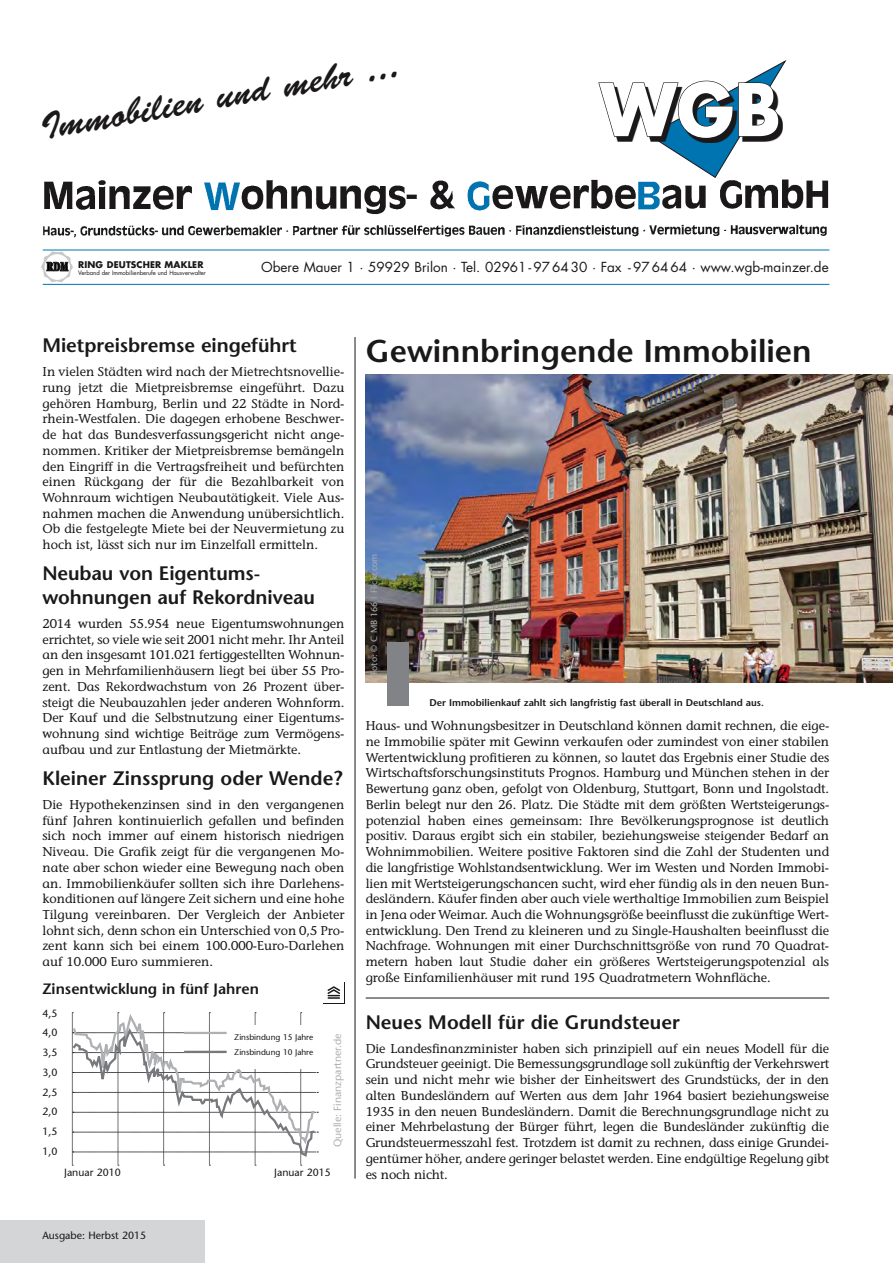
<style>
.page{position:relative;width:893px;height:1263px;background:#fff}
.page>*{position:absolute;margin:0;border:0;box-sizing:border-box;transform-origin:0 0}
.t1{font:700 70.5px "Futura";color:#fff}
.t2{font:37.5px "Brush Script";color:#1a1818}
.t3{font:600 31.5px "Stone Sans";color:#1a1818}
.t4{font:600 19.5px/23.4px "Stone Sans";letter-spacing:-.005em;color:#1a1818}
.t5{font:600 15px "Stone Sans";color:#1a1818}
.t6{font:13.5px "Futura";color:#1a1818}
.t7{font:12.75px/15.8px "Stone Informal";letter-spacing:-.005em;color:#1a1818;text-align:justify}
.t8{font:10.5px/19.8px "Stone Sans";color:#1a1818;text-align:justify}
.t9{font:10.5px "Stone Sans";color:#aeb0b3}
.t10{font:600 9.75px "Stone Sans";color:#1a1818}
.t11{font:9px "Stone Sans";color:#aeb0b3}
.t12{font:700 9px "Futura";letter-spacing:.015em;color:#1a1818}
.t13{font:8.25px/15px "Stone Sans";color:#1a1818}
.t14{font:6px "Futura";letter-spacing:-.01em;color:#1a1818}
</style>
<div class="page">
<hr style="left:366px;top:998px;width:463px;height:1px;background:#1a1818">
<hr style="left:355px;top:337px;width:1px;height:841px;background:#1a1818">
<div style="left:0;top:1220px;width:204px;height:43px;background:#d4d5d6"></div>
<img style="left:366px;top:375px;width:527px;height:308px">
<div style="left:387px;top:642px;width:21px;height:64px;background:#818386"></div>
<svg style="left:327px;top:986px;width:13px;height:13px"></svg>
<svg style="left:71px;top:1012px;width:246px;height:147px"></svg>
<div style="left:226px;top:1025px;width:106px;height:43px;background:#fff"></div>
<hr style="left:184px;top:1051px;width:43px;height:2px;background:#77797c">
<hr style="left:184px;top:1032px;width:43px;height:2px;background:#aeb0b3">
<img style="left:44px;top:179px;width:785px;height:36px">
<img style="left:201px;top:179px;width:40px;height:36px">
<img style="left:466px;top:179px;width:25px;height:36px">
<img style="left:638px;top:179px;width:23px;height:36px">
<img style="left:43px;top:224px;width:784px;height:14px">
<svg style="left:598px;top:60px;width:188px;height:118px"></svg>
<svg style="left:41px;top:251px;width:32px;height:31px"></svg>
<hr style="left:43px;top:249px;width:786px;height:1px;background:#0073b1">
<hr style="left:43px;top:284px;width:786px;height:1px;background:#0073b1">
<h2 class="t2" style="left:37px;top:107px;width:365px;rotate:-10deg">Immobilien und mehr ...</h2>
<h1 class="t1" style="left:600px;top:61px;width:182px">WGB</h1>
<p class="t12" style="left:78px;top:258px;width:127px">RING DEUTSCHER MAKLER</p>
<p class="t14" style="left:78px;top:268px;width:129px">Verband der Immobilienberufe und Hausverwalter</p>
<p class="t6" style="left:261px;top:257px;width:569px">Obere Mauer 1 · 59929 Brilon · Tel. 02961-976430 · Fax -976464 · www.wgb-mainzer.de</p>
<h3 class="t4" style="left:43px;top:334px;width:256px">Mietpreisbremse eingeführt</h3>
<p class="t7" style="left:43px;top:364px;width:303px">In vielen Städten wird nach der Mietrechtsnovellie&shy;rung jetzt die Mietpreisbremse eingeführt. Dazu gehören Hamburg, Berlin und 22 Städte in Nord&shy;rhein-Westfalen. Die dagegen erhobene Beschwer&shy;de hat das Bundesverfassungsgericht nicht ange&shy;nommen. Kritiker der Mietpreisbremse bemängeln den Eingriff in die Vertragsfreiheit und befürchten einen Rückgang der für die Bezahlbarkeit von Wohnraum wichtigen Neubautätigkeit. Viele Aus&shy;nahmen machen die Anwendung unübersichtlich.<br>Ob die festgelegte Miete bei der Neuvermietung zu hoch ist, lässt sich nur im Einzelfall ermitteln.</p>
<h3 class="t4" style="left:43px;top:562px;width:274px">Neubau von Eigentums&shy;wohnungen auf Rekordniveau</h3>
<p class="t7" style="left:43px;top:615px;width:303px">2014 wurden 55.954 neue Eigentumswohnungen errichtet, so viele wie seit 2001 nicht mehr. Ihr Anteil an den insgesamt 101.021 fertiggestellten Wohnun&shy;gen in Mehrfamilienhäusern liegt bei über 55 Pro&shy;zent. Das Rekordwachstum von 26 Prozent über&shy;steigt die Neubauzahlen jeder anderen Wohnform.<br>Der Kauf und die Selbstnutzung einer Eigentums&shy;wohnung sind wichtige Beiträge zum Vermögens&shy;aufbau und zur Entlastung der Mietmärkte.</p>
<h3 class="t4" style="left:42px;top:766px;width:301px">Kleiner Zinssprung oder Wende?</h3>
<p class="t7" style="left:42px;top:796px;width:304px">Die Hypothekenzinsen sind in den vergangenen fünf Jahren kontinuierlich gefallen und befinden sich noch immer auf einem historisch niedrigen Niveau. Die Grafik zeigt für die vergangenen Mo&shy;nate aber schon wieder eine Bewegung nach oben an. Immobilienkäufer sollten sich ihre Darlehens&shy;konditionen auf längere Zeit sichern und eine hohe Tilgung vereinbaren. Der Vergleich der Anbieter lohnt sich, denn schon ein Unterschied von 0,5 Pro&shy;zent kann sich bei einem 100.000-Euro-Darlehen auf 10.000 Euro summieren.</p>
<p class="t5" style="left:43px;top:979px;width:218px">Zinsentwicklung in fünf Jahren</p>
<p class="t13" style="left:234px;top:1029px;width:81px">Zinsbindung 15 Jahre<br>Zinsbindung 10 Jahre</p>
<p class="t8" style="left:43px;top:1003px;width:17px">4,5<br>4,0<br>3,5<br>3,0<br>2,5<br>2,0<br>1,5<br>1,0</p>
<p class="t9" style="left:331px;top:1147px;width:115px;rotate:-90deg">Quelle: Finanzpartner.de</p>
<p class="t8" style="left:64px;top:1162px;width:58px">Januar 2010</p>
<p class="t8" style="left:274px;top:1162px;width:58px">Januar 2015</p>
<h3 class="t3" style="left:366px;top:331px;width:447px">Gewinnbringende Immobilien</h3>
<p class="t11" style="left:368px;top:675px;width:123px;rotate:-90deg">Foto: © C MB 166 | Flickr.com</p>
<p class="t10" style="left:429px;top:697px;width:336px">Der Immobilienkauf zahlt sich langfristig fast überall in Deutschland aus.</p>
<p class="t7" style="left:366px;top:718px;width:465px">Haus- und Wohnungsbesitzer in Deutschland können damit rechnen, die eige&shy;ne Immobilie später mit Gewinn verkaufen oder zumindest von einer stabilen Wertentwicklung profitieren zu können, so lautet das Ergebnis einer Studie des Wirtschaftsforschungsinstituts Prognos. Hamburg und München stehen in der Bewertung ganz oben, gefolgt von Oldenburg, Stuttgart, Bonn und Ingolstadt.<br>Berlin belegt nur den 26. Platz. Die Städte mit dem größten Wertsteigerungs&shy;potenzial haben eines gemeinsam: Ihre Bevölkerungsprognose ist deutlich positiv. Daraus ergibt sich ein stabiler, beziehungsweise steigender Bedarf an Wohnimmobilien. Weitere positive Faktoren sind die Zahl der Studenten und die langfristige Wohlstandsentwicklung. Wer im Westen und Norden Immobi&shy;lien mit Wertsteigerungschancen sucht, wird eher fündig als in den neuen Bun&shy;desländern. Käufer finden aber auch viele werthaltige Immobilien zum Beispiel in Jena oder Weimar. Auch die Wohnungsgröße beeinflusst die zukünftige Wert&shy;entwicklung. Den Trend zu kleineren und zu Single-Haushalten beeinflusst die Nachfrage. Wohnungen mit einer Durchschnittsgröße von rund 70 Quadrat&shy;metern haben laut Studie daher ein größeres Wertsteigerungspotenzial als große Einfamilienhäuser mit rund 195 Quadratmetern Wohnfläche.</p>
<h3 class="t4" style="left:366px;top:1010px;width:316px">Neues Modell für die Grundsteuer</h3>
<p class="t7" style="left:366px;top:1040px;width:465px">Die Landesfinanzminister haben sich prinzipiell auf ein neues Modell für die Grundsteuer geeinigt. Die Bemessungsgrundlage soll zukünftig der Verkehrswert sein und nicht mehr wie bisher der Einheitswert des Grundstücks, der in den alten Bundesländern auf Werten aus dem Jahr 1964 basiert beziehungsweise 1935 in den neuen Bundesländern. Damit die Berechnungsgrundlage nicht zu einer Mehrbelastung der Bürger führt, legen die Bundesländer zukünftig die Grundsteuermesszahl fest. Trotzdem ist damit zu rechnen, dass einige Grundei&shy;gentümer höher, andere geringer belastet werden. Eine endgültige Regelung gibt es noch nicht.</p>
<p class="t8" style="left:43px;top:1226px;width:105px">Ausgabe: Herbst 2015</p>
</div>
